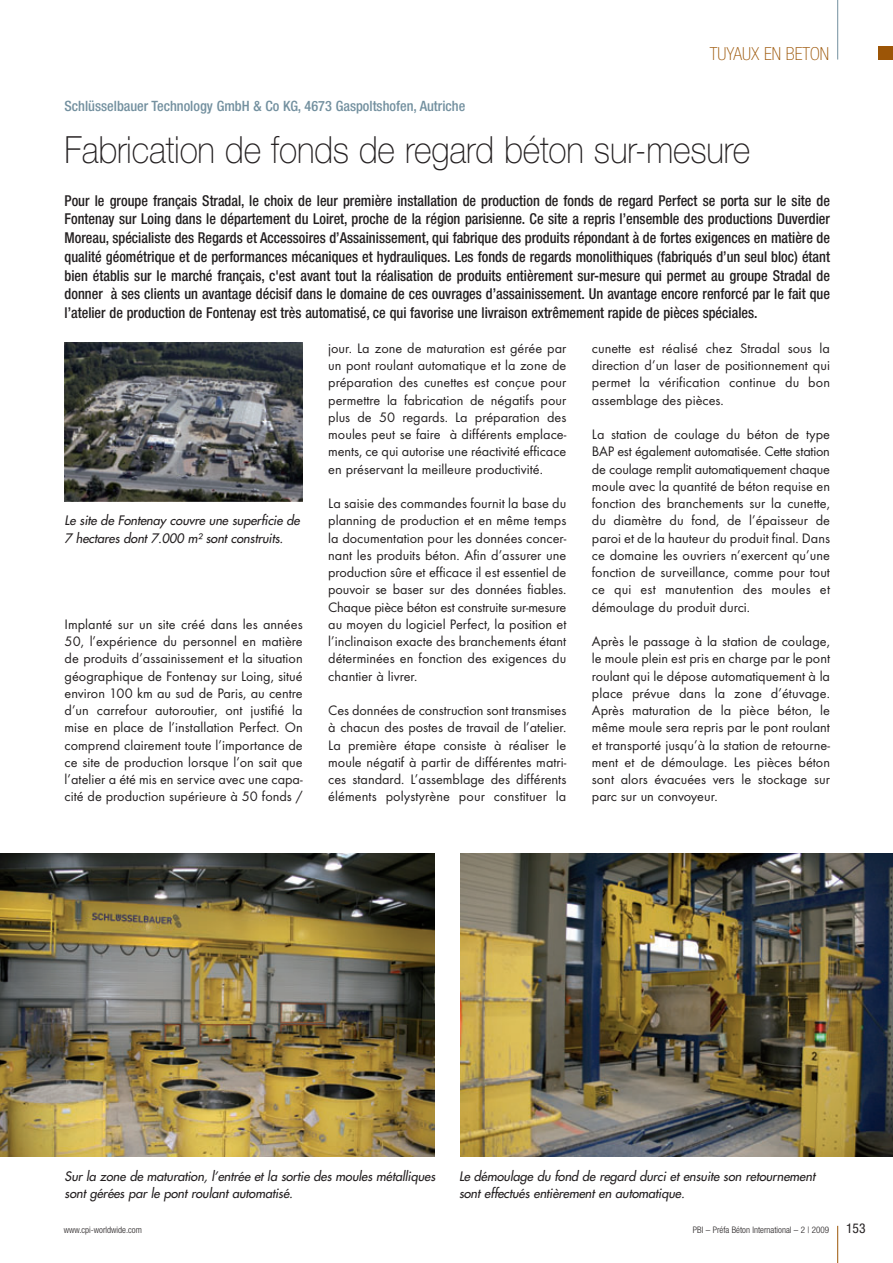
<style>
.page{position:relative;width:893px;height:1263px;background:#fff}
.page>*{position:absolute;margin:0;border:0;box-sizing:border-box;transform-origin:0 0}
.t1{font:100 37.5px "Helvetica Neue";letter-spacing:-.005em;color:#231f20;scale:.9 1}
.t2{font:100 condensed 18px "Helvetica Neue";color:#9c5506}
.t3{font:500 condensed 15px/18.8px "Helvetica Neue";color:#231f20;text-align:justify;scale:.95 1}
.t4{font:14.25px/17.2px "Futura T";color:#231f20;text-align:justify}
.t5{font:500 condensed 14.25px "Helvetica Neue";color:#73909f}
.t6{font:condensed 13.5px "Helvetica Neue";color:#231f20}
.t7{font:italic 12.75px/17.2px "Futura";letter-spacing:-.005em;color:#231f20}
.t8{font:300 condensed 9px "Helvetica Neue";color:#231f20}
</style>
<div class="page">
<hr style="left:837px;top:1226px;width:1px;height:37px;background:#9c5506">
<hr style="left:837px;top:0;width:1px;height:60px;background:#73909f">
<div style="left:878px;top:46px;width:15px;height:14px;background:#9c5506"></div>
<img style="left:65px;top:342px;width:238px;height:160px">
<img style="left:0;top:853px;width:435px;height:303px">
<img style="left:460px;top:853px;width:433px;height:303px">
<p class="t5" style="left:65px;top:101px;width:402px">Schlüsselbauer Technology GmbH &amp; Co KG, 4673 Gaspoltshofen, Autriche</p>
<p class="t2" style="left:710px;top:47px;width:121px">TUYAUX EN BETON</p>
<h1 class="t1" style="left:65px;top:136px;width:763px">Fabrication de fonds de regard béton sur-mesure</h1>
<p class="t3" style="left:65px;top:192px;width:807px">Pour le groupe français Stradal, le choix de leur première installation de production de fonds de regard Perfect se porta sur le site de Fontenay sur Loing dans le département du Loiret, proche de la région parisienne. Ce site a repris l’ensemble des productions Duverdier Moreau, spécialiste des Regards et Accessoires d’Assainissement, qui fabrique des produits répondant à de fortes exigences en matière de qualité géométrique et de performances mécaniques et hydrauliques. Les fonds de regards monolithiques (fabriqués d’un seul bloc) étant bien établis sur le marché français, c'est avant tout la réalisation de produits entièrement sur-mesure qui permet au groupe Stradal de donner à ses clients un avantage décisif dans le domaine de ces ouvrages d’assainissement. Un avantage encore renforcé par le fait que l’atelier de production de Fontenay est très automatisé, ce qui favorise une livraison extrêmement rapide de pièces spéciales.</p>
<p class="t7" style="left:65px;top:513px;width:239px">Le site de Fontenay couvre une superficie de<br>7 hectares dont 7.000 m² sont construits.</p>
<p class="t4" style="left:65px;top:617px;width:240px">Implanté sur un site créé dans les années 50, l’expérience du personnel en matière de produits d’assainissement et la situation géographique de Fontenay sur Loing, situé environ 100 km au sud de Paris, au centre d’un carrefour autoroutier, ont justifié la mise en place de l’installation Perfect. On comprend clairement toute l’importance de ce site de production lorsque l’on sait que l’atelier a été mis en service avec une capa&shy;cité de production supérieure à 50 fonds /</p>
<p class="t4" style="left:328px;top:341px;width:240px">jour. La zone de maturation est gérée par un pont roulant automatique et la zone de préparation des cunettes est conçue pour permettre la fabrication de négatifs pour plus de 50 regards. La préparation des moules peut se faire à différents emplace&shy;ments, ce qui autorise une réactivité efficace en préservant la meilleure productivité.</p>
<p class="t4" style="left:328px;top:496px;width:240px">La saisie des commandes fournit la base du planning de production et en même temps la documentation pour les données concer&shy;nant les produits béton. Afin d’assurer une production sûre et efficace il est essentiel de pouvoir se baser sur des données fiables.<br>Chaque pièce béton est construite sur-mesure au moyen du logiciel Perfect, la position et l’inclinaison exacte des branchements étant déterminées en fonction des exigences du chantier à livrer.</p>
<p class="t4" style="left:328px;top:703px;width:240px">Ces données de construction sont transmises à chacun des postes de travail de l’atelier.<br>La première étape consiste à réaliser le moule négatif à partir de différentes matri&shy;ces standard. L’assemblage des différents éléments polystyrène pour constituer la</p>
<p class="t4" style="left:592px;top:341px;width:240px">cunette est réalisé chez Stradal sous la direction d’un laser de positionnement qui permet la vérification continue du bon assemblage des pièces.</p>
<p class="t4" style="left:592px;top:427px;width:240px">La station de coulage du béton de type BAP est également automatisée. Cette station de coulage remplit automatiquement chaque moule avec la quantité de béton requise en fonction des branchements sur la cunette, du diamètre du fond, de l’épaisseur de paroi et de la hauteur du produit final. Dans ce domaine les ouvriers n’exercent qu’une fonction de surveillance, comme pour tout ce qui est manutention des moules et démoulage du produit durci.</p>
<p class="t4" style="left:592px;top:634px;width:240px">Après le passage à la station de coulage, le moule plein est pris en charge par le pont roulant qui le dépose automatiquement à la place prévue dans la zone d’étuvage.<br>Après maturation de la pièce béton, le même moule sera repris par le pont roulant et transporté jusqu’à la station de retourne&shy;ment et de démoulage. Les pièces béton sont alors évacuées vers le stockage sur parc sur un convoyeur.</p>
<p class="t7" style="left:65px;top:1168px;width:374px">Sur la zone de maturation, l’entrée et la sortie des moules métalliques sont gérées par le pont roulant automatisé.</p>
<p class="t7" style="left:459px;top:1168px;width:360px">Le démoulage du fond de regard durci et ensuite son retournement sont effectués entièrement en automatique.</p>
<p class="t8" style="left:64px;top:1226px;width:80px">www.cpi-worldwide.com</p>
<p class="t8" style="left:693px;top:1226px;width:138px">PBI – Préfa Béton International – 2 | 2009</p>
<p class="t6" style="left:846px;top:1223px;width:21px">153</p>
</div>
